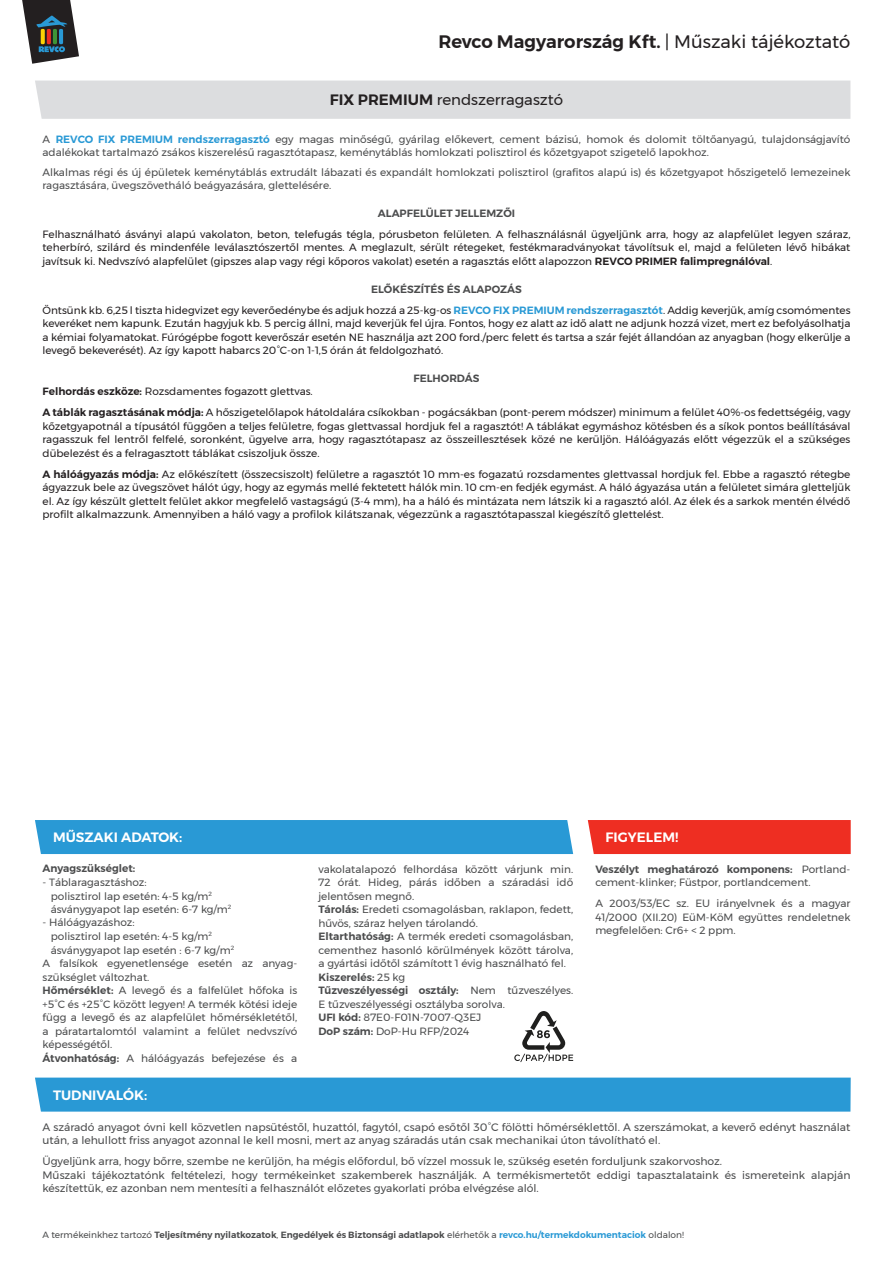
<style>
.page{position:relative;width:893px;height:1263px;background:#fff}
.page>*{position:absolute;margin:0;border:0;box-sizing:border-box;transform-origin:0 0}
.t1{font:600 18px "Montserrat";color:#231f20}
.t2{font:15px "Montserrat";color:#231f20}
.t3{font:600 13.5px "Montserrat";color:#fff}
.t4{font:10.8px/13.5px "Montserrat";color:#4b4c4d}
.t5{font:10.5px/13.5px "Montserrat";color:#231f20;text-align:justify}
.t6{font:10.5px/13.5px "Montserrat";color:#4b4c4d}
.t7{font:600 10.5px "Montserrat";color:#4b4c4d}
.t8{font:600 9px "Montserrat";color:#4b4c4d}
.s1{font-weight:400}
.s2{font-weight:600}
.s3{font-weight:600;color:#2999d5}
.s4{font-weight:600;color:#4b4c4d}
.s5{color:#2999d5}
</style>
<div class="page">
<div style="left:35px;top:81px;width:815px;height:38px;background:#dcdddf"></div>
<div style="left:35px;top:820px;width:538px;height:34px;background:#2999d5"></div>
<div style="left:588px;top:820px;width:263px;height:34px;background:#ee2e22"></div>
<div style="left:35px;top:1077px;width:816px;height:34px;background:#2999d5"></div>
<svg style="left:514px;top:1011px;width:59px;height:51px"></svg>
<svg style="left:22px;top:0;width:57px;height:64px"></svg>
<h1 class="t1" style="left:438px;top:28px;width:414px">Revco Magyarország Kft. <span class="s1">| Műszaki tájékoztató</span></h1>
<h2 class="t2" style="left:330px;top:89px;width:235px"><span class="s2">FIX PREMIUM</span> rendszerragasztó</h2>
<p class="t6" style="left:43px;top:132px;width:809px">A <span class="s3">REVCO FIX PREMIUM rendszerragasztó</span> egy magas minőségű, gyárilag előkevert, cement bázisú, homok és dolomit töltőanyagú, tulajdonságjavító adalékokat tartalmazó zsákos kiszerelésű ragasztótapasz, keménytáblás homlokzati polisztirol és kőzetgyapot szigetelő lapokhoz.</p>
<p class="t6" style="left:43px;top:165px;width:809px">Alkalmas régi és új épületek keménytáblás extrudált lábazati és expandált homlokzati polisztirol (grafitos alapú is) és kőzetgyapot hőszigetelő lemezeinek ragasztására, üvegszövetháló beágyazására, glettelésére.</p>
<p class="t7" style="left:378px;top:205px;width:139px">ALAPFELÜLET JELLEMZŐI</p>
<p class="t5" style="left:43px;top:227px;width:809px">Felhasználható ásványi alapú vakolaton, beton, telefugás tégla, pórusbeton felületen. A felhasználásnál ügyeljünk arra, hogy az alapfelület legyen száraz, teherbíró, szilárd és mindenféle leválasztószertől mentes. A meglazult, sérült rétegeket, festékmaradványokat távolítsuk el, majd a felületen lévő hibákat javítsuk ki. Nedvszívó alapfelület (gipszes alap vagy régi kőporos vakolat) esetén a ragasztás előtt alapozzon <span class="s2">REVCO PRIMER falimpregnálóval</span>.</p>
<p class="t5" style="left:43px;top:278px;width:809px;line-height:21px;text-align:center"><span class="s4">ELŐKÉSZÍTÉS ÉS ALAPOZÁS<br></span>Öntsünk kb. 6,25 l tiszta hidegvizet egy keverőedénybe és adjuk hozzá a 25-kg-os <span class="s3">REVCO FIX PREMIUM rendszerragasztót</span>. Addig keverjük, amíg csomómentes</p>
<p class="t5" style="left:43px;top:316px;width:809px">keveréket nem kapunk. Ezután hagyjuk kb. 5 percig állni, majd keverjük fel újra. Fontos, hogy ez alatt az idő alatt ne adjunk hozzá vizet, mert ez befolyásolhatja a kémiai folyamatokat. Fúrógépbe fogott keverőszár esetén NE használja azt 200 ford./perc felett és tartsa a szár fejét állandóan az anyagban (hogy elkerülje a levegő bekeverését). Az így kapott habarcs 20°C-on 1-1,5 órán át feldolgozható.</p>
<p class="t7" style="left:414px;top:370px;width:67px">FELHORDÁS</p>
<p class="t5" style="left:43px;top:381px;width:809px;line-height:21px"><span class="s2">Felhordás eszköze:</span> Rozsdamentes fogazott glettvas.<br><span class="s2">A táblák ragasztásának módja:</span> A hőszigetelőlapok hátoldalára csíkokban - pogácsákban (pont-perem módszer) minimum a felület 40%-os fedettségéig, vagy</p>
<p class="t5" style="left:43px;top:419px;width:809px">kőzetgyapotnál a típusától függően a teljes felületre, fogas glettvassal hordjuk fel a ragasztót! A táblákat egymáshoz kötésben és a síkok pontos beállításával ragasszuk fel lentről felfelé, soronként, ügyelve arra, hogy ragasztótapasz az összeillesztések közé ne kerüljön. Hálóágyazás előtt végezzük el a szükséges dübelezést és a felragasztott táblákat csiszoljuk össze.</p>
<p class="t5" style="left:43px;top:467px;width:809px"><span class="s2">A hálóágyazás módja:</span> Az előkészített (összecsiszolt) felületre a ragasztót 10 mm-es fogazatú rozsdamentes glettvassal hordjuk fel. Ebbe a ragasztó rétegbe ágyazzuk bele az üvegszövet hálót úgy, hogy az egymás mellé fektetett hálók min. 10 cm-en fedjék egymást. A háló ágyazása után a felületet simára gletteljük el. Az így készült glettelt felület akkor megfelelő vastagságú (3-4 mm), ha a háló és mintázata nem látszik ki a ragasztó alól. Az élek és a sarkok mentén élvédő profilt alkalmazzunk. Amennyiben a háló vagy a profilok kilátszanak, végezzünk a ragasztótapasszal kiegészítő glettelést.</p>
<p class="t3" style="left:53px;top:827px;width:131px">MŰSZAKI ADATOK:</p>
<p class="t3" style="left:606px;top:827px;width:74px">FIGYELEM!</p>
<p class="t7" style="left:43px;top:860px;width:94px">Anyagszükséglet:</p>
<p class="t6" style="left:51px;top:875px;width:182px;text-indent:-8px">- Táblaragasztáshoz:<br>polisztirol lap esetén: 4-5 kg/m<sup>2 </sup>ásványgyapot lap esetén: 6-7 kg/m<sup>2</sup></p>
<p class="t6" style="left:43px;top:916px;width:94px">- Hálóágyazáshoz:</p>
<p class="t6" style="left:51px;top:929px;width:163px">polisztirol lap esetén: 4-5 kg/m<sup>2</sup></p>
<p class="t6" style="left:51px;top:943px;width:185px">ásványgyapot lap esetén : 6-7 kg/m<sup>2</sup></p>
<p class="t6" style="left:43px;top:956px;width:256px">A falsíkok egyenetlensége esetén az anyag-</p>
<p class="t6" style="left:43px;top:970px;width:108px">szükséglet változhat.</p>
<p class="t6" style="left:43px;top:983px;width:256px"><span class="s2">Hőmérséklet:</span> A levegő és a falfelület hőfoka is</p>
<p class="t6" style="left:43px;top:997px;width:256px">+5°C és +25°C között legyen! A termék kötési ideje</p>
<p class="t6" style="left:43px;top:1010px;width:256px">függ a levegő és az alapfelület hőmérsékletétől,</p>
<p class="t6" style="left:43px;top:1024px;width:256px">a páratartalomtól valamint a felület nedvszívó</p>
<p class="t6" style="left:43px;top:1037px;width:71px">képességétől.</p>
<p class="t6" style="left:43px;top:1051px;width:256px"><span class="s2">Átvonhatóság:</span> A hálóágyazás befejezése és a</p>
<p class="t6" style="left:318px;top:862px;width:256px">vakolatalapozó felhordása között várjunk min.<br>72 órát. Hideg, párás időben a száradási idő jelentősen megnő.<br><span class="s2">Tárolás:</span> Eredeti csomagolásban, raklapon, fedett, hűvös, száraz helyen tárolandó.<br><span class="s2">Eltarthatóság:</span> A termék eredeti csomagolásban, cementhez hasonló körülmények között tárolva, a gyártási időtől számított 1 évig használható fel.<br><span class="s2">Kiszerelés:</span> 25 kg<br><span class="s2">Tűzveszélyességi osztály:</span> Nem tűzveszélyes.<br>E tűzveszélyességi osztályba sorolva.<br><span class="s2">UFI kód:</span> 87E0-F01N-7007-Q3EJ<br><span class="s2">DoP szám:</span> DoP-Hu RFP/2024</p>
<p class="t6" style="left:595px;top:862px;width:257px"><span class="s2">Veszélyt meghatározó komponens:</span> Portland&shy;cement-klinker; Füstpor, portlandcement.</p>
<p class="t6" style="left:595px;top:896px;width:257px;text-align:justify">A 2003/53/EC sz. EU irányelvnek és a magyar 41/2000 (XII.20) EüM-KöM együttes rendeletnek megfelelően: Cr6+ &lt; 2 ppm.</p>
<p class="t3" style="left:53px;top:1084px;width:96px">TUDNIVALÓK:</p>
<p class="t4" style="left:43px;top:1120px;width:809px">A száradó anyagot óvni kell közvetlen napsütéstől, huzattól, fagytól, csapó esőtől 30°C fölötti hőmérséklettől. A szerszámokat, a keverő edényt használat után, a lehullott friss anyagot azonnal le kell mosni, mert az anyag száradás után csak mechanikai úton távolítható el.</p>
<p class="t4" style="left:43px;top:1154px;width:809px">Ügyeljünk arra, hogy bőrre, szembe ne kerüljön, ha mégis előfordul, bő vízzel mossuk le, szükség esetén forduljunk szakorvoshoz.<br>Műszaki tájékoztatónk feltételezi, hogy termékeinket szakemberek használják. A termékismertetőt eddigi tapasztalataink és ismereteink alapján készítettük, ez azonban nem mentesíti a felhasználót előzetes gyakorlati próba elvégzése alól.</p>
<p class="t8" style="left:43px;top:1227px;width:643px"><span class="s1">A termékeinkhez tartozó</span> Teljesítmény nyilatkozatok<span class="s1">,</span> Engedélyek és Biztonsági adatlapok <span class="s1">elérhetők a</span> <span class="s5">revco.hu/termekdokumentaciok</span> <span class="s1">oldalon!</span></p>
</div>
